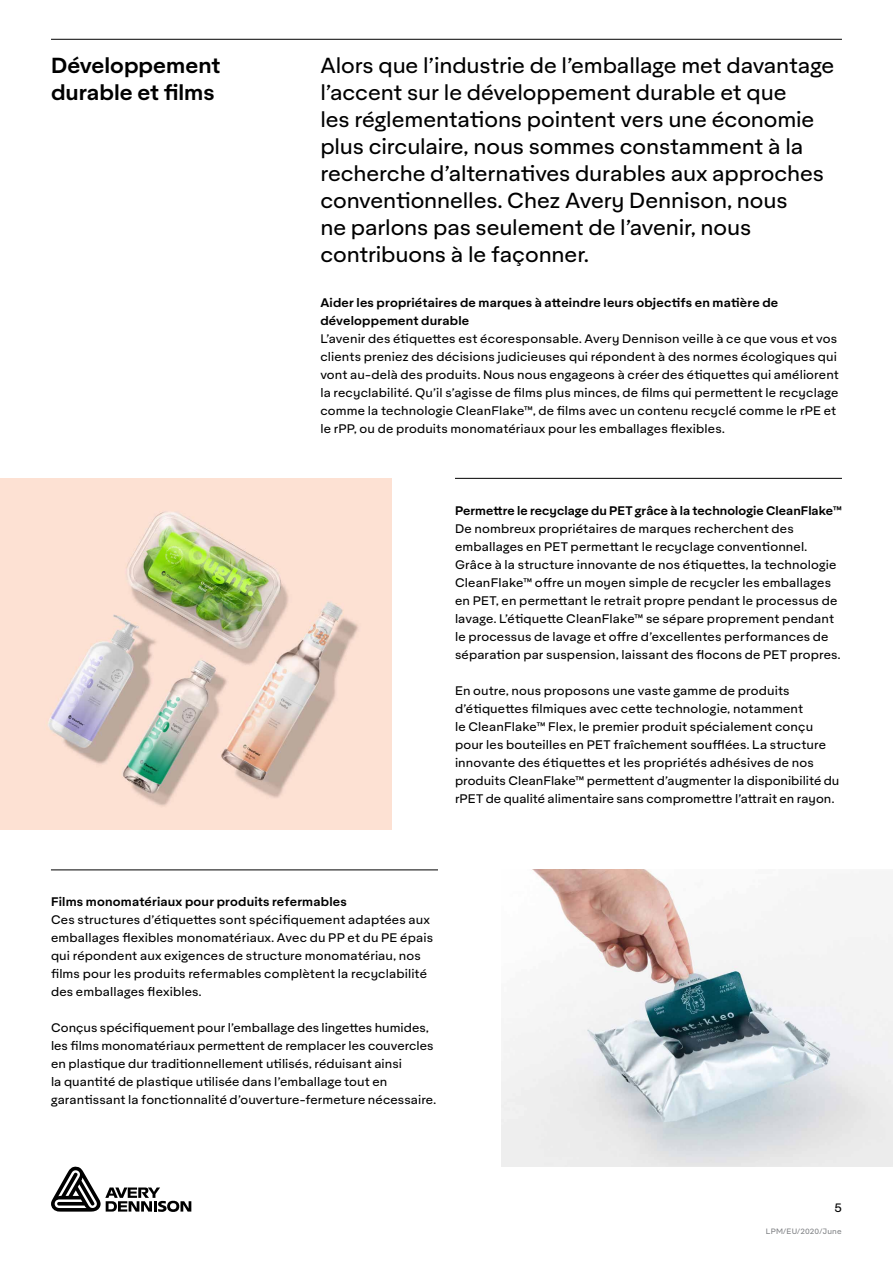
<style>
.page{position:relative;width:893px;height:1263px;background:#fff}
.page>*{position:absolute;margin:0;border:0;box-sizing:border-box;transform-origin:0 0}
.t1{font:21px/27px "Aktifo A";letter-spacing:-.005em;color:#000}
.t2{font:600 21px/27px "Aktifo A";color:#000}
.t3{font:12px/18px "Aktifo A";letter-spacing:.01em;color:#000}
.t4{font:600 12px/18px "Aktifo A";letter-spacing:.015em;color:#000}
.t5{font:7.5px "Aktifo A";letter-spacing:.02em;color:#808285}
</style>
<div class="page">
<svg style="left:51px;top:1166px;width:140px;height:46px"></svg>
<hr style="left:51px;top:870px;width:387px;height:1px;background:#000">
<hr style="left:455px;top:478px;width:387px;height:1px;background:#000">
<img style="left:502px;top:870px;width:391px;height:297px">
<hr style="left:51px;top:39px;width:791px;height:1px;background:#000">
<img style="left:0;top:478px;width:391px;height:351px">
<h1 class="t2" style="left:51px;top:51px;width:171px">Développement durable et films</h1>
<p class="t1" style="left:320px;top:52px;width:516px">Alors que l’industrie de l’emballage met davantage l’accent sur le développement durable et que<br>les réglementations pointent vers une économie plus circulaire, nous sommes constamment à la recherche d’alternatives durables aux approches conventionnelles. Chez Avery Dennison, nous<br>ne parlons pas seulement de l’avenir, nous contribuons à le façonner.</p>
<p class="t4" style="left:320px;top:293px;width:459px">Aider les propriétaires de marques à atteindre leurs objectifs en matière de développement durable</p>
<p class="t3" style="left:320px;top:330px;width:520px">L’avenir des étiquettes est écoresponsable. Avery Dennison veille à ce que vous et vos clients preniez des décisions judicieuses qui répondent à des normes écologiques qui vont au-delà des produits. Nous nous engageons à créer des étiquettes qui améliorent la recyclabilité. Qu’il s’agisse de films plus minces, de films qui permettent le recyclage comme la technologie CleanFlake™, de films avec un contenu recyclé comme le rPE et le rPP, ou de produits monomatériaux pour les emballages flexibles.</p>
<p class="t4" style="left:455px;top:501px;width:388px">Permettre le recyclage du PET grâce à la technologie CleanFlake™</p>
<p class="t3" style="left:455px;top:519px;width:387px">De nombreux propriétaires de marques recherchent des emballages en PET permettant le recyclage conventionnel.<br>Grâce à la structure innovante de nos étiquettes, la technologie CleanFlake™ offre un moyen simple de recycler les emballages en PET, en permettant le retrait propre pendant le processus de lavage. L’étiquette CleanFlake™ se sépare proprement pendant le processus de lavage et offre d’excellentes performances de séparation par suspension, laissant des flocons de PET propres.</p>
<p class="t3" style="left:455px;top:681px;width:386px">En outre, nous proposons une vaste gamme de produits d’étiquettes filmiques avec cette technologie, notamment<br>le CleanFlake™ Flex, le premier produit spécialement conçu pour les bouteilles en PET fraîchement soufflées. La structure innovante des étiquettes et les propriétés adhésives de nos produits CleanFlake™ permettent d’augmenter la disponibilité du rPET de qualité alimentaire sans compromettre l’attrait en rayon.</p>
<p class="t4" style="left:51px;top:892px;width:297px">Films monomatériaux pour produits refermables</p>
<p class="t3" style="left:51px;top:910px;width:383px">Ces structures d’étiquettes sont spécifiquement adaptées aux emballages flexibles monomatériaux. Avec du PP et du PE épais qui répondent aux exigences de structure monomatériau, nos films pour les produits refermables complètent la recyclabilité des emballages flexibles.</p>
<p class="t3" style="left:51px;top:1018px;width:387px">Conçus spécifiquement pour l’emballage des lingettes humides, les films monomatériaux permettent de remplacer les couvercles en plastique dur traditionnellement utilisés, réduisant ainsi<br>la quantité de plastique utilisée dans l’emballage tout en garantissant la fonctionnalité d’ouverture-fermeture nécessaire.</p>
<p class="t3" style="left:834px;top:1198px;width:9px">5</p>
<p class="t5" style="left:766px;top:1226px;width:77px">LPM/EU/2020/June</p>
</div>
